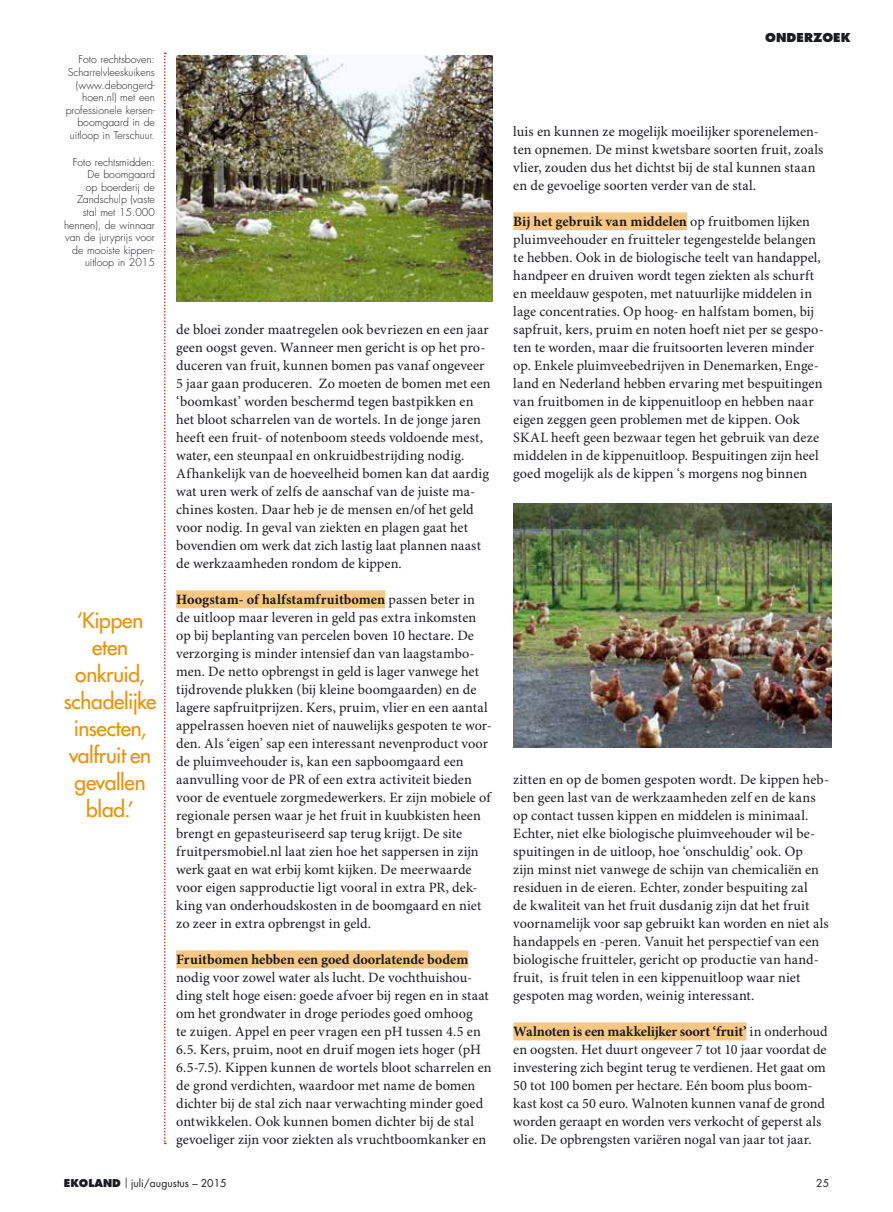
<style>
.page{position:relative;width:893px;height:1212px;background:#fff}
.page>*{position:absolute;margin:0;border:0;box-sizing:border-box;transform-origin:0 0}
.t1{font:500 21px/27px "Futura Std";letter-spacing:-.015em;color:#f18e00;text-align:center}
.t2{font:14.25px/18px "Minion Pro";letter-spacing:.005em;color:#1b1c20}
.t3{font:700 14.25px "Minion Pro";letter-spacing:-.005em;color:#1b1c20}
.t4{font:800 12px "Futura Std";color:#1b1c20}
.t5{font:300 10.5px/12.6px "Futura Std";color:#1b1c20;text-align:right}
.t6{font:10.5px "Futura Std";color:#1b1c20}
.s1{font-weight:700}
.s2{font-weight:800}
.s3{font-weight:500}
</style>
<div class="page">
<div style="left:176px;top:590px;width:209px;height:18px;background:#f9c884"></div>
<div style="left:176px;top:950px;width:292px;height:18px;background:#f9c884"></div>
<div style="left:513px;top:212px;width:174px;height:18px;background:#f9c884"></div>
<div style="left:513px;top:1022px;width:233px;height:18px;background:#f9c884"></div>
<img style="left:176px;top:55px;width:316px;height:247px">
<img style="left:513px;top:503px;width:318px;height:244px">
<svg style="left:164px;top:52px;width:2px;height:1092px"></svg>
<p class="t5" style="left:66px;top:54px;width:91px">Foto rechtsboven:<br>Scharrelvleeskuikens (www.debongerd&shy;hoen.nl) met een professionele kersen&shy;boomgaard in de uitloop in Terschuur.</p>
<p class="t5" style="left:64px;top:156px;width:92px">Foto rechtsmidden:<br>De boomgaard<br>op boerderij de<br>Zandschulp (vaste stal met 15.000 hennen), de winnaar van de juryprijs voor de mooiste kippen&shy;uitloop in 2015</p>
<h1 class="t1" style="left:64px;top:607px;width:94px">‘Kippen eten onkruid, schadelijke insecten, valfruit en gevallen blad.’</h1>
<p class="t2" style="left:176px;top:321px;width:316px">de bloei zonder maatregelen ook bevriezen en een jaar geen oogst geven. Wanneer men gericht is op het pro&shy;duceren van fruit, kunnen bomen pas vanaf ongeveer 5 jaar gaan produceren. Zo moeten de bomen met een ‘boomkast’ worden beschermd tegen bastpikken en het bloot scharrelen van de wortels. In de jonge jaren heeft een fruit- of notenboom steeds voldoende mest, water, een steunpaal en onkruidbestrijding nodig.<br>Afhankelijk van de hoeveelheid bomen kan dat aardig wat uren werk of zelfs de aanschaf van de juiste ma&shy;chines kosten. Daar heb je de mensen en/of het geld voor nodig. In geval van ziekten en plagen gaat het bovendien om werk dat zich lastig laat plannen naast de werkzaamheden rondom de kippen.</p>
<p class="t2" style="left:176px;top:591px;width:317px"><span class="s1">Hoogstam- of halfstamfruitbomen</span> passen beter in de uitloop maar leveren in geld pas extra inkomsten op bij beplanting van percelen boven 10 hectare. De verzorging is minder intensief dan van laagstambo&shy;men. De netto opbrengst in geld is lager vanwege het tijdrovende plukken (bij kleine boomgaarden) en de lagere sapfruitprijzen. Kers, pruim, vlier en een aantal appelrassen hoeven niet of nauwelijks gespoten te wor&shy;den. Als ‘eigen’ sap een interessant nevenproduct voor de pluimveehouder is, kan een sapboomgaard een aanvulling voor de PR of een extra activiteit bieden voor de eventuele zorgmedewerkers. Er zijn mobiele of regionale persen waar je het fruit in kuubkisten heen brengt en gepasteuriseerd sap terug krijgt. De site fruitpersmobiel.nl laat zien hoe het sappersen in zijn werk gaat en wat erbij komt kijken. De meerwaarde voor eigen sapproductie ligt vooral in extra PR, dek&shy;king van onderhoudskosten in de boomgaard en niet zo zeer in extra opbrengst in geld.</p>
<p class="t3" style="left:176px;top:951px;width:294px">Fruitbomen hebben een goed doorlatende bodem</p>
<p class="t2" style="left:176px;top:969px;width:317px">nodig voor zowel water als lucht. De vochthuishou&shy;ding stelt hoge eisen: goede afvoer bij regen en in staat om het grondwater in droge periodes goed omhoog<br>te zuigen. Appel en peer vragen een pH tussen 4.5 en 6.5. Kers, pruim, noot en druif mogen iets hoger (pH 6.5-7.5). Kippen kunnen de wortels bloot scharrelen en de grond verdichten, waardoor met name de bomen dichter bij de stal zich naar verwachting minder goed ontwikkelen. Ook kunnen bomen dichter bij de stal gevoeliger zijn voor ziekten als vruchtboomkanker en</p>
<p class="t4" style="left:765px;top:30px;width:11px">ONDE</p>
<p class="t4" style="left:804px;top:30px;width:29px">RZOEK</p>
<p class="t2" style="left:513px;top:123px;width:312px">luis en kunnen ze mogelijk moeilijker sporenelemen&shy;ten opnemen. De minst kwetsbare soorten fruit, zoals vlier, zouden dus het dichtst bij de stal kunnen staan en de gevoelige soorten verder van de stal.</p>
<p class="t2" style="left:513px;top:213px;width:312px"><span class="s1">Bij het gebruik van middelen</span> op fruitbomen lijken pluimveehouder en fruitteler tegengestelde belangen te hebben. Ook in de biologische teelt van handappel, handpeer en druiven wordt tegen ziekten als schurft en meeldauw gespoten, met natuurlijke middelen in lage concentraties. Op hoog- en halfstam bomen, bij sapfruit, kers, pruim en noten hoeft niet per se gespo&shy;ten te worden, maar die fruitsoorten leveren minder op. Enkele pluimveebedrijven in Denemarken, Enge&shy;land en Nederland hebben ervaring met bespuitingen van fruitbomen in de kippenuitloop en hebben naar eigen zeggen geen problemen met de kippen. Ook SKAL heeft geen bezwaar tegen het gebruik van deze middelen in de kippenuitloop. Bespuitingen zijn heel goed mogelijk als de kippen ‘s morgens nog binnen</p>
<p class="t2" style="left:513px;top:771px;width:317px">zitten en op de bomen gespoten wordt. De kippen heb&shy;ben geen last van de werkzaamheden zelf en de kans op contact tussen kippen en middelen is minimaal.<br>Echter, niet elke biologische pluimveehouder wil be&shy;spuitingen in de uitloop, hoe ‘onschuldig’ ook. Op<br>zijn minst niet vanwege de schijn van chemicaliën en residuen in de eieren. Echter, zonder bespuiting zal<br>de kwaliteit van het fruit dusdanig zijn dat het fruit voornamelijk voor sap gebruikt kan worden en niet als handappels en -peren. Vanuit het perspectief van een biologische fruitteler, gericht op productie van hand&shy;fruit, is fruit telen in een kippenuitloop waar niet gespoten mag worden, weinig interessant.</p>
<p class="t2" style="left:513px;top:1023px;width:316px"><span class="s1">Walnoten is een makkelijker soort ‘fruit’</span> in onderhoud en oogsten. Het duurt ongeveer 7 tot 10 jaar voordat de investering zich begint terug te verdienen. Het gaat om 50 tot 100 bomen per hectare. Eén boom plus boom&shy;kast kost ca 50 euro. Walnoten kunnen vanaf de grond worden geraapt en worden vers verkocht of geperst als olie. De opbrengsten variëren nogal van jaar tot jaar.</p>
<p class="t6" style="left:64px;top:1176px;width:164px"><span class="s2">EKOLAND</span> <span class="s3">|</span> juli/augustus – 2015</p>
<p class="t6" style="left:816px;top:1176px;width:14px">25</p>
</div>
